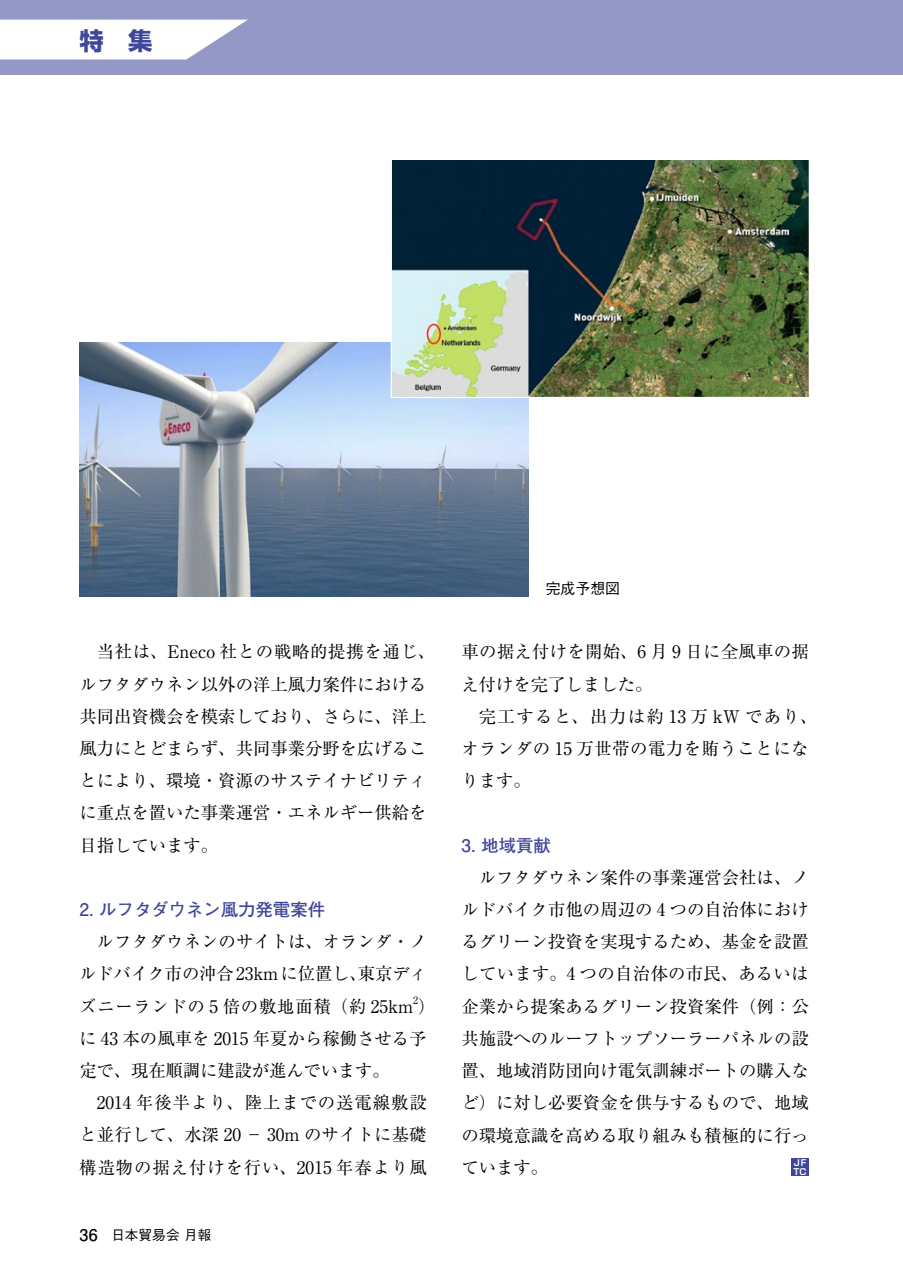
<style>
.page{position:relative;width:903px;height:1275px;background:#fff}
.page>*{position:absolute;margin:0;border:0;box-sizing:border-box;transform-origin:0 0}
.t1{font:700 24.32px "Shin Go Pro";color:#3f479b}
.t2{font:17.32px/32.2px "Ryumin Pro";color:#000}
.t3{font:17.32px/32.2px "Ryumin Pro";letter-spacing:.03em;color:#000}
.t4{font:700 17.32px "Futo Go B101 Pro";color:#3f479b}
.t5{font:500 14.88px "Gothic BBB Pro";color:#000}
.t6{font:500 13.65px "Gothic BBB Pro";color:#000}
.t7{font:10.15px "Ryumin Pro";color:#000}
.t8{font:700 8.75px/8.8px "Shin Go Pro De";color:#fff}
.s1{font-family:"Futo Go B101 Pro";font-weight:700;font-size:16.1px}
</style>
<div class="page">
<div style="left:0;top:0;width:903px;height:74px;background:#9398c7"></div>
<svg style="left:0;top:20px;width:247px;height:40px;background:#f0f1f7"></svg>
<img style="left:79px;top:342px;width:449px;height:254px">
<div style="left:791px;top:1158px;width:18px;height:18px;background:#3f479b"></div>
<img style="left:390px;top:160px;width:419px;height:239px">
<h1 class="t1" style="left:79px;top:21px;width:74px">特　集</h1>
<p class="t2" style="left:79px;top:635px;width:357px;text-indent:17px">当社は、Eneco 社との戦略的提携を通じ、ルフタダウネン以外の洋上風力案件における共同出資機会を模索しており、さらに、洋上風力にとどまらず、共同事業分野を広げることにより、環境・資源のサステイナビリティに重点を置いた事業運営・エネルギー供給を目指しています。</p>
<p class="t4" style="left:79px;top:896px;width:247px">2. ルフタダウネン風力発電案件</p>
<p class="t2" style="left:79px;top:924px;width:358px;text-align:center">ルフタダウネンのサイトは、オランダ・ノ<br>ルドバイク市の沖合 23kmに位置し、東京ディズニーランドの 5 倍の敷地面積（約 25km ）</p>
<p class="t7" style="left:413px;top:992px;width:7px">2</p>
<p class="t2" style="left:79px;top:1021px;width:349px">に 43 本の風車を 2015 年夏から稼働させる予定で、現在順調に建設が進んでいます。</p>
<p class="t2" style="left:79px;top:1085px;width:349px;text-align:justify;text-indent:17px">2014 年後半より、陸上までの送電線敷設と並行して、水深 20 － 30m のサイトに基礎構造物の据え付けを行い、2015 年春より風</p>
<p class="t6" style="left:79px;top:1224px;width:133px"><span class="s1">36</span>　日本貿易会 月報</p>
<p class="t5" style="left:546px;top:576px;width:76px">完成予想図</p>
<p class="t2" style="left:461px;top:635px;width:349px">車の据え付けを開始、6 月 9 日に全風車の据え付けを完了しました。</p>
<p class="t3" style="left:461px;top:699px;width:357px;text-indent:17px">完工すると、出力は約 13 万 kW であり、オランダの 15 万世帯の電力を賄うことになります。</p>
<p class="t4" style="left:461px;top:831px;width:91px">3. 地域貢献</p>
<p class="t2" style="left:461px;top:860px;width:349px;text-align:justify;text-indent:17px">ルフタダウネン案件の事業運営会社は、ノルドバイク市他の周辺の 4 つの自治体におけるグリーン投資を実現するため、基金を設置しています。4 つの自治体の市民、あるいは企業から提案あるグリーン投資案件（例：公共施設へのルーフトップソーラーパネルの設置、地域消防団向け電気訓練ボートの購入など）に対し必要資金を供与するもので、地域の環境意識を高める取り組みも積極的に行っています。</p>
<p class="t8" style="left:793px;top:1157px;width:15px">JF<br>TC</p>
</div>
